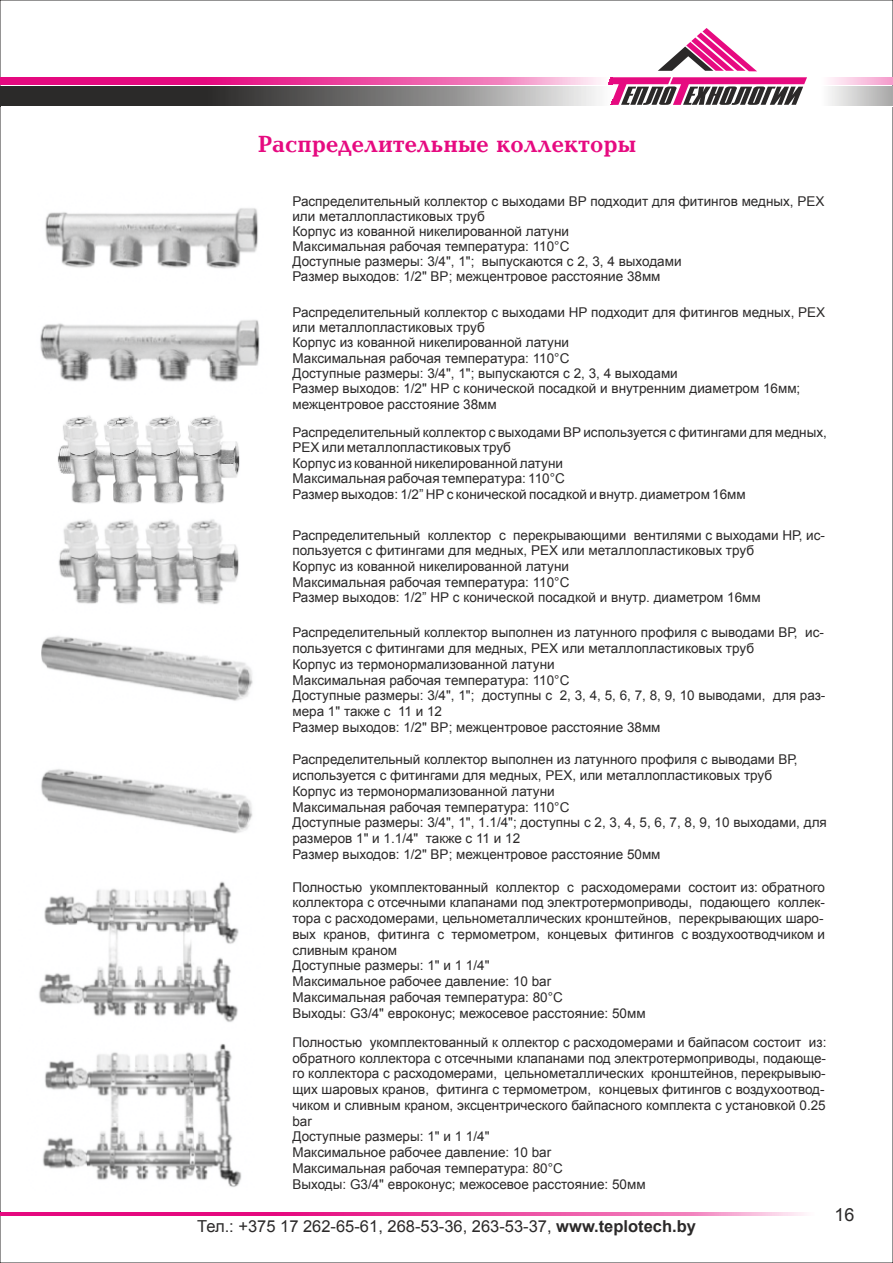
<style>
.page{position:relative;width:893px;height:1263px;background:#fff}
.page>*{position:absolute;margin:0;border:0;box-sizing:border-box;transform-origin:0 0}
.t1{font:700 22.5px "Baltica";color:#e60a80}
.t2{font:18px "Arial";color:#2b2929}
.t3{font:16.5px "Arial";color:#2b2929}
.t4{font:13.5px/15.8px "Arial";color:#2b2929}
.s1{font-weight:700}
</style>
<div class="page">
<svg style="left:608px;top:77px;width:199px;height:28px"></svg>
<svg style="left:658px;top:28px;width:99px;height:43px"></svg>
<img style="left:0;top:86px;width:612px;height:20px">
<img style="left:0;top:77px;width:612px;height:7px">
<img style="left:0;top:1212px;width:805px;height:3px">
<img style="left:45px;top:208px;width:213px;height:61px">
<img style="left:40px;top:320px;width:220px;height:62px">
<img style="left:57px;top:415px;width:183px;height:89px">
<img style="left:58px;top:519px;width:181px;height:85px">
<img style="left:42px;top:636px;width:211px;height:65px">
<img style="left:41px;top:769px;width:212px;height:65px">
<img style="left:39px;top:881px;width:200px;height:141px">
<img style="left:42px;top:1044px;width:200px;height:143px">
<h1 class="t1" style="left:258px;top:137px;width:380px">Распределительные коллекторы</h1>
<p class="t4" style="left:292px;top:195px;width:534px;line-height:15px">Распределительный коллектор с выходами ВР подходит для фитингов медных, PEX или металлопластиковых труб<br>Корпус из кованной никелированной латуни<br>Максимальная рабочая температура: 110°C<br>Доступные размеры: 3/4", 1"; выпускаются с 2, 3, 4 выходами<br>Размер выходов: 1/2" ВР; межцентровое расстояние 38мм</p>
<p class="t4" style="left:292px;top:306px;width:534px;line-height:15.3px">Распределительный коллектор с выходами НР подходит для фитингов медных, PEX или металлопластиковых труб<br>Корпус из кованной никелированной латуни<br>Максимальная рабочая температура: 110°C<br>Доступные размеры: 3/4", 1"; выпускаются с 2, 3, 4 выходами<br>Размер выходов: 1/2" НР с конической посадкой и внутренним диаметром 16мм; межцентровое расстояние 38мм</p>
<p class="t4" style="left:292px;top:426px;width:536px">Распределительный коллектор с выходами ВР используется с фитингами для медных, PEX или металлопластиковых труб<br>Корпус из кованной никелированной латуни<br>Максимальная рабочая температура: 110°C<br>Размер выходов: 1/2” НР с конической посадкой и внутр. диаметром 16мм</p>
<p class="t4" style="left:292px;top:528px;width:534px">Распределительный коллектор с перекрывающими вентилями с выходами НР, ис&shy;пользуется с фитингами для медных, PEX или металлопластиковых труб<br>Корпус из кованной никелированной латуни<br>Максимальная рабочая температура: 110°C<br>Размер выходов: 1/2” НР с конической посадкой и внутр. диаметром 16мм</p>
<p class="t4" style="left:292px;top:626px;width:535px">Распределительный коллектор выполнен из латунного профиля с выводами ВР, ис&shy;пользуется с фитингами для медных, PEX или металлопластиковых труб<br>Корпус из термонормализованной латуни<br>Максимальная рабочая температура: 110°C<br>Доступные размеры: 3/4", 1"; доступны с 2, 3, 4, 5, 6, 7, 8, 9, 10 выводами, для раз&shy;мера 1" также с 11 и 12<br>Размер выходов: 1/2" ВР; межцентровое расстояние 38мм</p>
<p class="t4" style="left:292px;top:753px;width:536px">Распределительный коллектор выполнен из латунного профиля с выводами ВР, используется с фитингами для медных, PEX, или металлопластиковых труб<br>Корпус из термонормализованной латуни<br>Максимальная рабочая температура: 110°C<br>Доступные размеры: 3/4", 1", 1.1/4"; доступны с 2, 3, 4, 5, 6, 7, 8, 9, 10 выходами, для размеров 1" и 1.1/4" также с 11 и 12<br>Размер выходов: 1/2" ВР; межцентровое расстояние 50мм</p>
<p class="t4" style="left:292px;top:880px;width:534px">Полностью укомплектованный коллектор с расходомерами состоит из: обратного коллектора с отсечными клапанами под электротермоприводы, подающего коллек&shy;тора с расходомерами, цельнометаллических кронштейнов, перекрывающих шаро&shy;вых кранов, фитинга с термометром, концевых фитингов с воздухоотводчиком и сливным краном<br>Доступные размеры: 1" и 1 1/4"<br>Максимальное рабочее давление: 10 bar<br>Максимальная рабочая температура: 80°C<br>Выходы: G3/4" евроконус; межосевое расстояние: 50мм</p>
<p class="t4" style="left:292px;top:1035px;width:535px">Полностью укомплектованный к оллектор с расходомерами и байпасом состоит из: обратного коллектора с отсечными клапанами под электротермоприводы, подающе&shy;го коллектора с расходомерами, цельнометаллических кронштейнов, перекрывыю&shy;щих шаровых кранов, фитинга с термометром, концевых фитингов с воздухоотвод&shy;чиком и сливным краном, эксцентрического байпасного комплекта с установкой 0.25 bar<br>Доступные размеры: 1" и 1 1/4"<br>Максимальное рабочее давление: 10 bar<br>Максимальная рабочая температура: 80°C<br>Выходы: G3/4" евроконус; межосевое расстояние: 50мм</p>
<p class="t3" style="left:197px;top:1220px;width:500px">Тел.: +375 17 262-65-61, 268-53-36, 263-53-37, <span class="s1">www.teplotech.by</span></p>
<h2 class="t2" style="left:835px;top:1208px;width:22px">16</h2>
</div>
